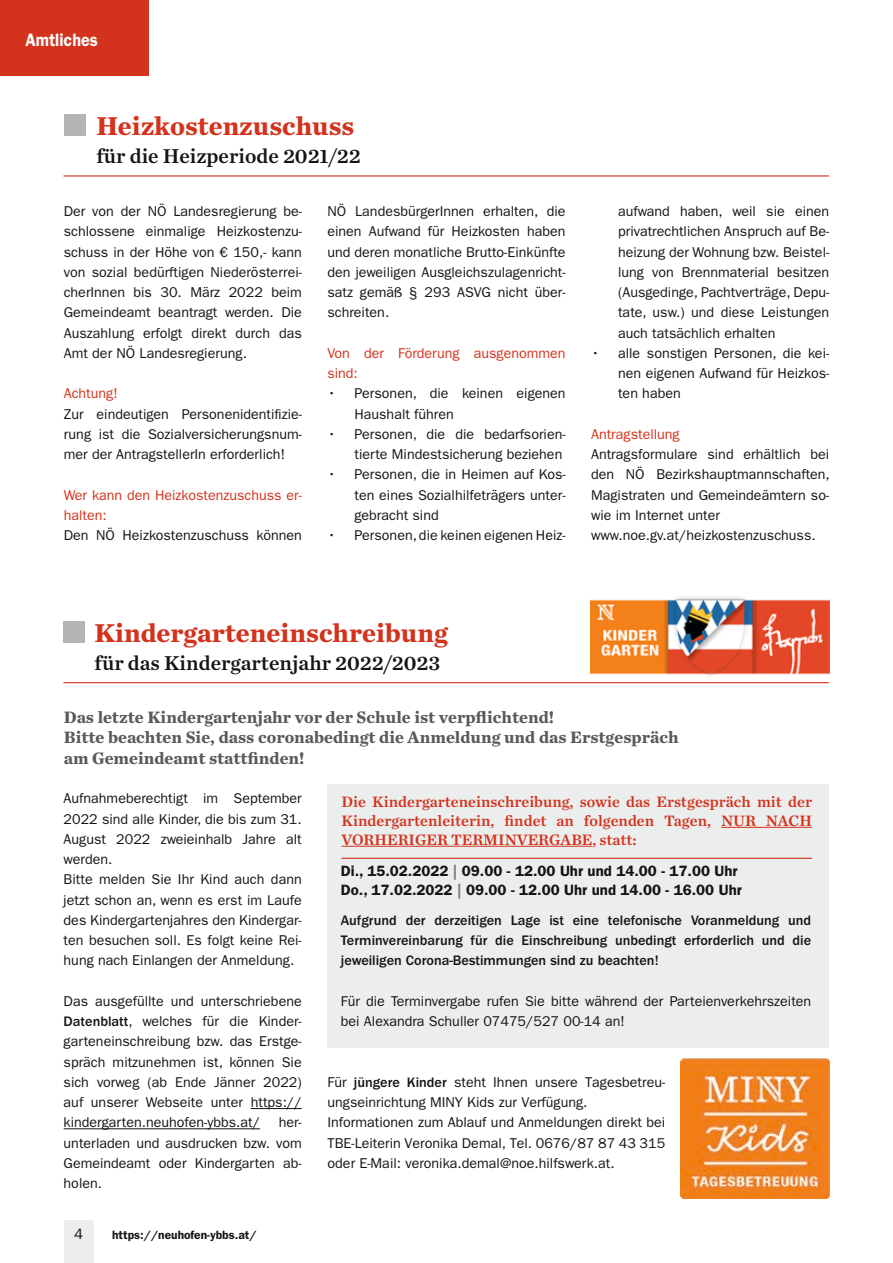
<style>
.page{position:relative;width:893px;height:1263px;background:#fff}
.page>*{position:absolute;margin:0;border:0;box-sizing:border-box;transform-origin:0 0}
.t1{font:700 27px "Chronicle Text G1";color:#d3321c}
.t2{font:21px "Chronicle Text G1 Semi";color:#131413}
.t3{font:600 18px "ITC Franklin Gothic Std";color:#fff;scale:.9 1}
.t4{font:700 17.25px/20.7px "Chronicle Text G4";color:#5a5a5a}
.t5{font:15.75px/18.9px "Chronicle Text G1 Semi";color:#d3321c;text-align:justify}
.t6{font:600 15px/19.5px "ITC Franklin Gothic Std";color:#131413}
.t7{font:15px "ITC Franklin Gothic Std";color:#131413}
.t8{font:14.25px/20.2px "ITC Franklin Gothic Std";color:#131413;text-align:justify}
.t9{font:500 14.25px/20.2px "ITC Franklin Gothic Std";color:#131413;text-align:justify}
.t10{font:14.25px/20.2px "ITC Franklin Gothic Std";color:#d3321c}
.t11{font:600 12px "ITC Franklin Gothic Std";color:#131413}
.s1{font-weight:500}
.s2{color:#757c80}
</style>
<div class="page">
<div style="left:64px;top:1220px;width:30px;height:43px;background:#eceded"></div>
<div style="left:0;top:0;width:149px;height:75px;background:#d3321c"></div>
<hr style="left:63px;top:682px;width:766px;height:1px;background:#d3321c">
<div style="left:63px;top:621px;width:22px;height:21px;background:#b5b5b6"></div>
<hr style="left:251px;top:1108px;width:51px;height:1px;background:#131413">
<hr style="left:64px;top:1128px;width:196px;height:1px;background:#131413">
<div style="left:327px;top:784px;width:502px;height:264px;background:#eceded"></div>
<hr style="left:341px;top:858px;width:471px;height:1px;background:#d3321c">
<hr style="left:721px;top:827px;width:91px;height:1px;background:#d3321c">
<hr style="left:341px;top:846px;width:251px;height:1px;background:#d3321c">
<img style="left:591px;top:597px;width:238px;height:78px">
<img style="left:680px;top:1058px;width:149px;height:140px">
<div style="left:64px;top:114px;width:22px;height:22px;background:#b5b5b6"></div>
<hr style="left:63px;top:175px;width:766px;height:2px;background:#d3321c">
<p class="t3" style="left:25px;top:29px;width:82px">Amtliches</p>
<h1 class="t1" style="left:96px;top:104px;width:259px">Heizkostenzuschuss</h1>
<h2 class="t2" style="left:96px;top:140px;width:266px">für die Heizperiode 2021/22</h2>
<p class="t8" style="left:64px;top:201px;width:240px">Der von der NÖ Landesregierung be&shy;schlossene einmalige Heizkostenzu&shy;schuss in der Höhe von € 150,- kann von sozial bedürftigen Niederösterrei&shy;cherInnen bis 30. März 2022 beim Gemeindeamt beantragt werden. Die Auszahlung erfolgt direkt durch das Amt der NÖ Landesregierung.</p>
<p class="t10" style="left:64px;top:383px;width:55px">Achtung!</p>
<p class="t8" style="left:64px;top:404px;width:240px">Zur eindeutigen Personenidentifizie&shy;rung ist die Sozialversicherungsnum&shy;mer der AntragstellerIn erforderlich!</p>
<p class="t10" style="left:64px;top:485px;width:240px">Wer kann den Heizkostenzuschuss er&shy;halten:</p>
<p class="t8" style="left:64px;top:525px;width:240px">Den NÖ Heizkostenzuschuss können</p>
<p class="t8" style="left:327px;top:201px;width:240px">NÖ LandesbürgerInnen erhalten, die einen Aufwand für Heizkosten haben und deren monatliche Brutto-Einkünfte den jeweiligen Ausgleichszulagenricht&shy;satz gemäß § 293 ASVG nicht über&shy;schreiten.</p>
<p class="t10" style="left:327px;top:343px;width:240px">Von der Förderung ausgenommen sind:</p>
<p class="t8" style="left:354px;top:383px;width:213px;text-indent:-27px">• Personen, die keinen eigenen<br>Haushalt führen</p>
<p class="t8" style="left:327px;top:424px;width:240px;text-align:right">• Personen, die die bedarfsorien&shy;tierte Mindestsicherung beziehen</p>
<p class="t8" style="left:354px;top:464px;width:213px;text-indent:-27px">• Personen, die in Heimen auf Kos&shy;ten eines Sozialhilfeträgers unter&shy;gebracht sind</p>
<p class="t8" style="left:327px;top:525px;width:240px">• Personen, die keinen eigenen Heiz-</p>
<p class="t8" style="left:618px;top:201px;width:213px">aufwand haben, weil sie einen privatrechtlichen Anspruch auf Be&shy;heizung der Wohnung bzw. Beistel&shy;lung von Brennmaterial besitzen (Ausgedinge, Pachtverträge, Depu&shy;tate, usw.) und diese Leistungen auch tatsächlich erhalten</p>
<p class="t8" style="left:618px;top:343px;width:213px;text-indent:-27px">• alle sonstigen Personen, die kei&shy;nen eigenen Aufwand für Heizkos&shy;ten haben</p>
<p class="t10" style="left:591px;top:424px;width:90px">Antragstellung</p>
<p class="t8" style="left:591px;top:444px;width:240px;text-align:left">Antragsformulare sind erhältlich bei den NÖ Bezirkshauptmannschaften, Magistraten und Gemeindeämtern so&shy;wie im Internet unter www.noe.gv.at/heizkostenzuschuss.</p>
<h1 class="t1" style="left:94px;top:611px;width:355px">Kindergarteneinschreibung</h1>
<h2 class="t2" style="left:94px;top:647px;width:347px">für das Kindergartenjahr 2022/2023</h2>
<p class="t4" style="left:64px;top:705px;width:616px">Das letzte Kindergartenjahr vor der Schule ist verpflichtend!<br>Bitte beachten Sie, dass coronabedingt die Anmeldung und das Erstgespräch am Gemeindeamt stattfinden!</p>
<p class="t8" style="left:64px;top:788px;width:240px;text-align:left">Aufnahmeberechtigt im September<br>2022 sind alle Kinder, die bis zum 31.<br>August 2022 zweieinhalb Jahre alt werden.<br>Bitte melden Sie Ihr Kind auch dann jetzt schon an, wenn es erst im Laufe des Kindergartenjahres den Kindergar&shy;ten besuchen soll. Es folgt keine Rei&shy;hung nach Einlangen der Anmeldung.</p>
<p class="t8" style="left:64px;top:991px;width:240px">Das ausgefüllte und unterschriebene <span class="s1">Datenblatt</span>, welches für die Kinder&shy;garteneinschreibung bzw. das Erstge&shy;spräch mitzunehmen ist, können Sie sich vorweg (ab Ende Jänner 2022) auf unserer Webseite unter https:// kindergarten.neuhofen-ybbs.at/</p>
<p class="t8" style="left:64px;top:1112px;width:240px;text-indent:215px">her&shy;unterladen und ausdrucken bzw. vom Gemeindeamt oder Kindergarten ab&shy;holen.</p>
<p class="t7" style="left:74px;top:1226px;width:10px">4</p>
<p class="t11" style="left:112px;top:1228px;width:146px">https://neuhofen-ybbs.at/</p>
<p class="t5" style="left:341px;top:791px;width:472px">Die Kindergarteneinschreibung, sowie das Erstgespräch mit der Kindergartenleiterin, findet an folgenden Tagen, NUR NACH VORHERIGER TERMINVERGABE, statt:</p>
<p class="t6" style="left:341px;top:861px;width:402px">Di., 15.02.2022 <span class="s2">|</span> 09.00 - 12.00 Uhr und 14.00 - 17.00 Uhr<br>Do., 17.02.2022 <span class="s2">|</span> 09.00 - 12.00 Uhr und 14.00 - 16.00 Uhr</p>
<p class="t9" style="left:341px;top:910px;width:472px">Aufgrund der derzeitigen Lage ist eine telefonische Voranmeldung und Terminvereinbarung für die Einschreibung unbedingt erforderlich und die jeweiligen Corona-Bestimmungen sind zu beachten!</p>
<p class="t8" style="left:341px;top:991px;width:472px">Für die Terminvergabe rufen Sie bitte während der Parteienverkehrszeiten bei Alexandra Schuller 07475/527 00-14 an!</p>
<p class="t8" style="left:328px;top:1072px;width:339px;text-align:left">Für <span class="s1">jüngere Kinder</span> steht Ihnen unsere Tagesbetreu&shy;ungseinrichtung MINY Kids zur Verfügung.<br>Informationen zum Ablauf und Anmeldungen direkt bei TBE-Leiterin Veronika Demal, Tel. 0676/87 87 43 315 oder E-Mail: veronika.demal@noe.hilfswerk.at.</p>
</div>
